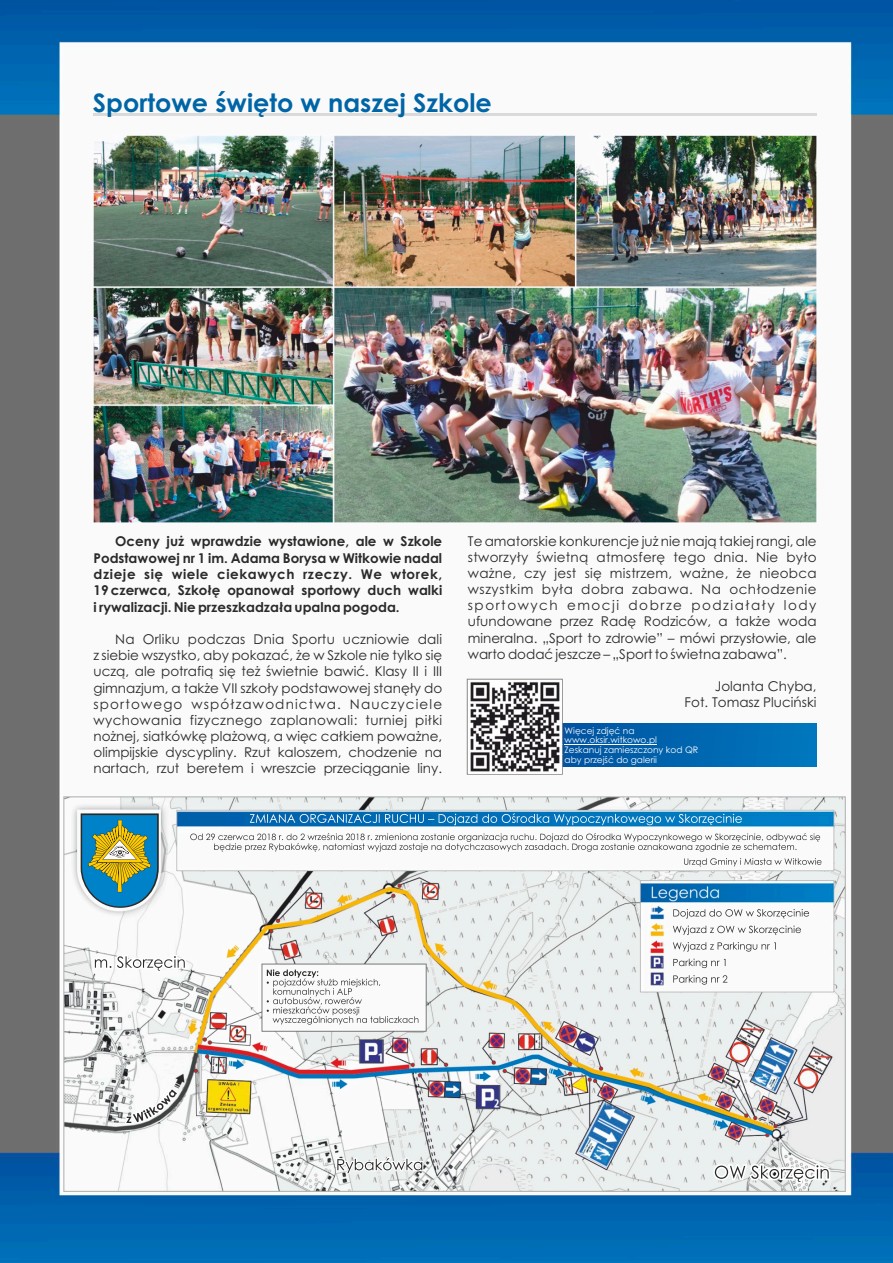
<style>
.page{position:relative;width:893px;height:1263px;background:#fff}
.page>*{position:absolute;margin:0;border:0;box-sizing:border-box;transform-origin:0 0}
.t1{font:700 25.5px "Century Gothic";color:#0065a7}
.t2{font:13.5px/16px "Century Gothic";color:#2a2a29;text-align:justify}
.t3{font:700 13.5px/16.4px "Century Gothic";color:#2a2a29;text-align:justify}
.t4{font:9px/9.6px "Century Gothic";color:#fefefe}
</style>
<div class="page">
<img style="left:0;top:0;width:893px;height:1263px">
<img style="left:64px;top:796px;width:781px;height:395px">
<svg style="left:267px;top:969px;width:151px;height:55px"></svg>
<svg style="left:92px;top:951px;width:97px;height:23px"></svg>
<svg style="left:335px;top:1155px;width:89px;height:20px"></svg>
<svg style="left:711px;top:1160px;width:122px;height:26px"></svg>
<svg style="left:250px;top:813px;width:492px;height:12px;background:#2a86c3"></svg>
<svg style="left:190px;top:833px;width:631px;height:33px"></svg>
<svg style="left:673px;top:909px;width:136px;height:75px"></svg>
<svg style="left:81px;top:813px;width:78px;height:95px;background:#5c948d"></svg>
<svg style="left:122px;top:1086px;width:58px;height:41px"></svg>
<hr style="left:93px;top:113px;width:723px;height:2px;background:#d9dada">
<div style="left:562px;top:724px;width:255px;height:42px;background:linear-gradient(to right,#0153a0,#0077be)"></div>
<hr style="left:565px;top:744px;width:92px;height:1px;background:#fefefe">
<div style="left:467px;top:679px;width:96px;height:96px;border:1px solid #888887"></div>
<img style="left:468px;top:680px;width:94px;height:93px">
<img style="left:93px;top:135px;width:724px;height:389px">
<h1 class="t1" style="left:93px;top:93px;width:400px">Sportowe święto w naszej Szkole</h1>
<p class="t3" style="left:94px;top:534px;width:350px;text-indent:22px">Oceny już wprawdzie wystawione, ale w Szkole Podstawowej nr 1 im. Adama Borysa w Witkowie nadal dzieje się wiele ciekawych rzeczy. We wtorek, 19 czerwca, Szkołę opanował sportowy duch walki i rywalizacji. Nie przeszkadzała upalna pogoda.</p>
<p class="t2" style="left:93px;top:632px;width:350px;text-indent:22px">Na Orliku podczas Dnia Sportu uczniowie dali z siebie wszystko, aby pokazać, że w Szkole nie tylko się uczą, ale potrafią się też świetnie bawić. Klasy II i III gimnazjum, a także VII szkoły podstawowej stanęły do sportowego współzawodnictwa. Nauczyciele wychowania fizycznego zaplanowali: turniej piłki nożnej, siatkówkę plażową, a więc całkiem poważne, olimpijskie dyscypliny. Rzut kaloszem, chodzenie na nartach, rzut beretem i wreszcie przeciąganie liny.</p>
<p class="t2" style="left:468px;top:534px;width:350px">Te amatorskie konkurencje już nie mają takiej rangi, ale stworzyły świetną atmosferę tego dnia. Nie było ważne, czy jest się mistrzem, ważne, że nieobca wszystkim była dobra zabawa. Na ochłodzenie sportowych emocji dobrze podziałały lody ufundowane przez Radę Rodziców, a także woda mineralna. „Sport to zdrowie” – mówi przysłowie, ale warto dodać jeszcze – „Sport to świetna zabawa”.</p>
<p class="t2" style="left:685px;top:679px;width:133px;text-align:right">Jolanta Chyba,<br>Fot. Tomasz Pluciński</p>
<p class="t4" style="left:565px;top:726px;width:135px">Więcej zdjęć na www.oksir.witkowo.pl<br>Zeskanuj zamieszczony kod QR aby przejść do galerii</p>
</div>
